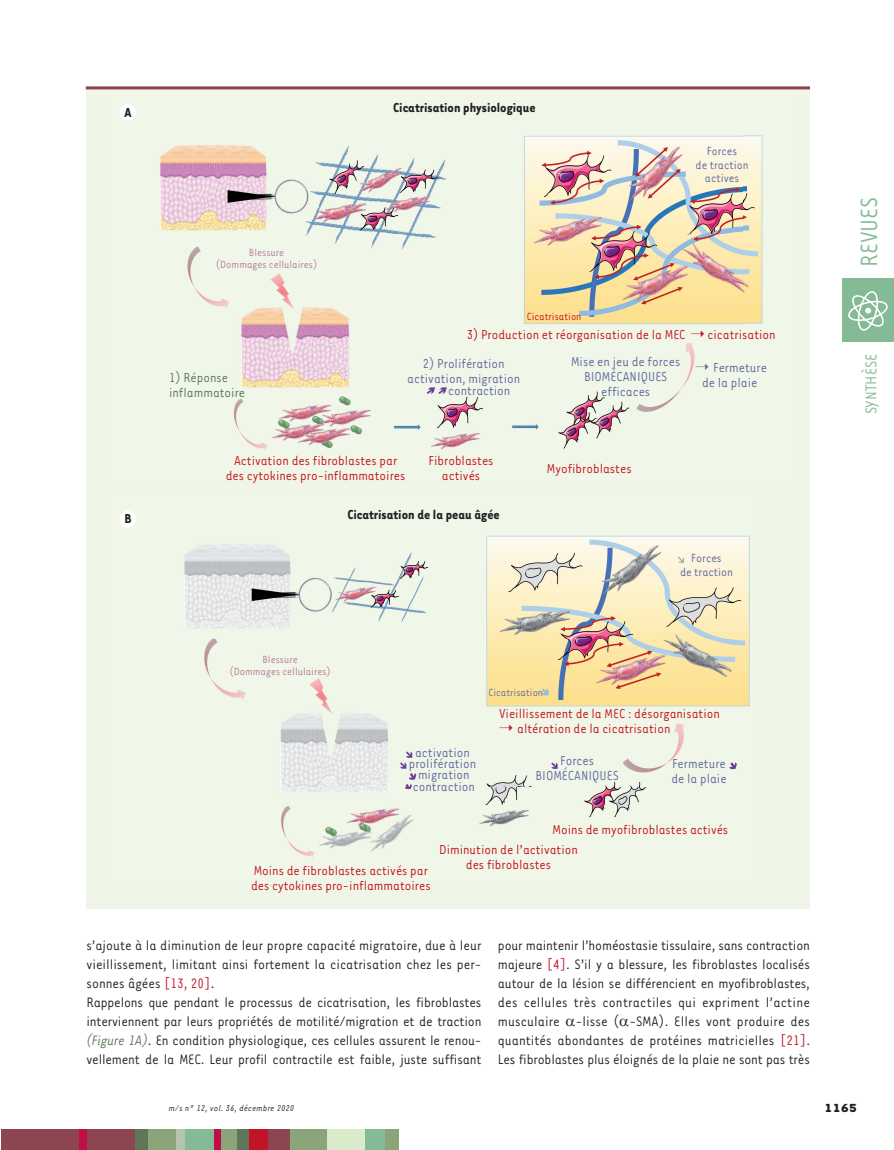
<style>
.page{position:relative;width:894px;height:1150px;background:#fff}
.page>*{position:absolute;margin:0;border:0;box-sizing:border-box;transform-origin:0 0}
.t1{font:27px "Tarzana Narrow";color:#84ba95}
.t2{font:18px "Tarzana Narrow";color:#84ba95}
.t3{font:15.75px/18.9px "Tarzana Narrow";letter-spacing:-.01em;color:#231f20;text-align:justify}
.t4{font:15px/15px "Tarzana Narrow";color:#c4121a;text-align:center}
.t5{font:15px/15px "Tarzana Narrow";color:#5e689e;text-align:center}
.t6{font:700 15px "Tarzana Narrow";color:#231f20}
.t7{font:15px/15px "Tarzana Narrow";color:#5a7755}
.t8{font:13.5px/13.5px "Tarzana Narrow";color:#5e689e;text-align:center}
.t9{font:700 13.5px "Tarzana Wide";color:#231f20}
.t10{font:12px/12px "Tarzana Narrow";color:#b5799a;text-align:center}
.t11{font:12px "Tarzana Narrow";color:#c4121a}
.t12{font:12px "Tarzana Narrow";color:#5e689e}
.t13{font:italic 9.75px "Tarzana Narrow";letter-spacing:.025em;color:#231f20}
.s1{color:#c11527}
.s2{font-style:italic;color:#5f7659}
</style>
<div class="page">
<div style="left:841px;top:278px;width:52px;height:64px;background:#84ba95"></div>
<svg style="left:848px;top:291px;width:39px;height:39px"></svg>
<div style="left:1px;top:1128px;width:134px;height:21px;background:#8d454f"></div>
<div style="left:236px;top:1128px;width:13px;height:21px;background:#5f7659"></div>
<div style="left:79px;top:1128px;width:8px;height:21px;background:#c10d45"></div>
<div style="left:135px;top:1128px;width:21px;height:21px;background:#5f7659"></div>
<div style="left:148px;top:1128px;width:30px;height:21px;background:#8ba479"></div>
<div style="left:176px;top:1128px;width:9px;height:21px;background:#b6c4ad"></div>
<div style="left:185px;top:1128px;width:29px;height:21px;background:#84ba95"></div>
<div style="left:218px;top:1128px;width:19px;height:21px;background:#8ba479"></div>
<div style="left:214px;top:1128px;width:6px;height:21px;background:#c10d45"></div>
<div style="left:249px;top:1128px;width:27px;height:21px;background:#c11527"></div>
<div style="left:288px;top:1128px;width:39px;height:21px;background:#8ba479"></div>
<div style="left:268px;top:1128px;width:21px;height:21px;background:#8d454f"></div>
<div style="left:327px;top:1128px;width:39px;height:21px;background:#daebcb"></div>
<div style="left:365px;top:1128px;width:21px;height:21px;background:#84ba95"></div>
<div style="left:385px;top:1128px;width:13px;height:21px;background:#8ba479"></div>
<div style="left:86px;top:86px;width:723px;height:823px;background:#eff6e8"></div>
<img style="left:107px;top:89px;width:689px;height:361px">
<img style="left:119px;top:521px;width:631px;height:337px">
<div style="left:119px;top:510px;width:17px;height:17px;background:#fff;border-radius:50%"></div>
<div style="left:119px;top:104px;width:17px;height:17px;background:#fff;border-radius:50%"></div>
<hr style="left:86px;top:86px;width:723px;height:3px;background:#8d454f">
<svg style="left:695px;top:364px;width:13px;height:6px"></svg>
<svg style="left:691px;top:330px;width:13px;height:7px"></svg>
<svg style="left:499px;top:724px;width:13px;height:7px"></svg>
<p class="t6" style="left:124px;top:103px;width:9px">A</p>
<p class="t6" style="left:393px;top:98px;width:144px">Cicatrisation physiologique</p>
<p class="t10" style="left:216px;top:246px;width:103px">Blessure<br>(Dommages cellulaires)</p>
<p class="t11" style="left:526px;top:308px;width:56px">Cicatrisation</p>
<p class="t8" style="left:695px;top:144px;width:54px">Forces<br>de traction actives</p>
<p class="t7" style="left:169px;top:369px;width:78px">1) Réponse inflammatoire</p>
<p class="t4" style="left:466px;top:326px;width:220px">3) Production et réorganisation de la MEC</p>
<p class="t4" style="left:707px;top:326px;width:70px">cicatrisation</p>
<p class="t5" style="left:407px;top:355px;width:114px">2) Prolifération activation, migration</p>
<p class="t5" style="left:448px;top:382px;width:64px">contraction</p>
<p class="t5" style="left:571px;top:353px;width:111px">Mise en jeu de forces<br>BIOMÉCANIQUES efficaces</p>
<p class="t5" style="left:701px;top:359px;width:66px;text-align:left;text-indent:11px">Fermeture de la plaie</p>
<p class="t6" style="left:124px;top:509px;width:9px">B</p>
<p class="t4" style="left:226px;top:452px;width:181px">Activation des fibroblastes par des cytokines pro-inflammatoires</p>
<p class="t4" style="left:428px;top:452px;width:66px">Fibroblastes activés</p>
<p class="t4" style="left:546px;top:460px;width:86px">Myofibroblastes</p>
<p class="t6" style="left:347px;top:504px;width:154px">Cicatrisation de la peau âgée</p>
<p class="t8" style="left:679px;top:551px;width:54px">Forces<br>de traction</p>
<p class="t10" style="left:229px;top:653px;width:103px">Blessure<br>(Dommages cellulaires)</p>
<p class="t12" style="left:488px;top:684px;width:56px">Cicatrisation</p>
<p class="t4" style="left:517px;top:705px;width:204px;text-align:left;text-indent:-18px">Vieillissement de la MEC : désorganisation altération de la cicatrisation</p>
<p class="t5" style="left:408px;top:745px;width:69px;line-height:11.2px">activation prolifération migration contraction</p>
<p class="t5" style="left:535px;top:752px;width:85px">Forces<br>BIOMÉCANIQUES</p>
<p class="t5" style="left:671px;top:755px;width:57px;text-align:left">Fermeture de la plaie</p>
<p class="t4" style="left:552px;top:821px;width:177px">Moins de myofibroblastes activés</p>
<p class="t4" style="left:251px;top:862px;width:181px;text-align:left">Moins de fibroblastes activés par des cytokines pro-inflammatoires</p>
<p class="t4" style="left:439px;top:841px;width:140px">Diminution de l’activation des fibroblastes</p>
<p class="t3" style="left:86px;top:935px;width:396px;text-align:left">s’ajoute à la diminution de leur propre capacité migratoire, due à leur vieillissement, limitant ainsi fortement la cicatrisation chez les per&shy;sonnes âgées <span class="s1">[13, 20]</span>.<br>Rappelons que pendant le processus de cicatrisation, les fibroblastes interviennent par leurs propriétés de motilité/migration et de traction <span class="s2">(Figure 1A)</span>. En condition physiologique, ces cellules assurent le renou&shy;vellement de la MEC. Leur profil contractile est faible, juste suffisant</p>
<p class="t3" style="left:497px;top:935px;width:313px">pour maintenir l’homéostasie tissulaire, sans contraction majeure <span class="s1">[4]</span>. S’il y a blessure, les fibroblastes localisés autour de la lésion se différencient en myofibroblastes, des cellules très contractiles qui expriment l’actine musculaire -lisse ( -SMA). Elles vont produire des quantités abondantes de protéines matricielles <span class="s1">[21]</span>.<br>Les fibroblastes plus éloignés de la plaie ne sont pas très</p>
<h1 class="t1" style="left:852px;top:267px;width:71px;rotate:-90deg">REVUES</h1>
<p class="t2" style="left:860px;top:414px;width:62px;rotate:-90deg">SYNTHÈSE</p>
<p class="t13" style="left:169px;top:1101px;width:127px">m/s n° 12, vol. 36, décembre 2020</p>
<p class="t9" style="left:824px;top:1098px;width:34px">1165</p>
</div>
